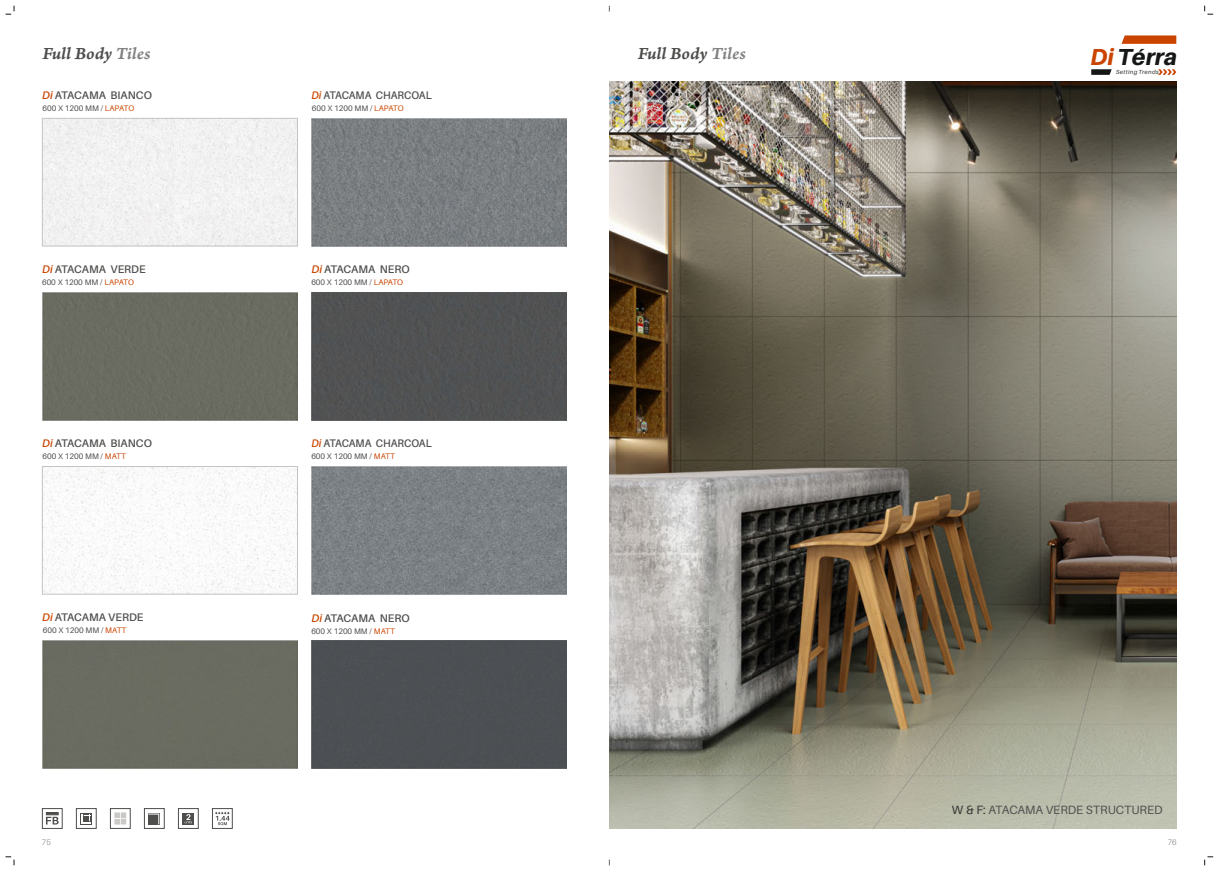
<style>
.page{position:relative;width:1219px;height:871px;background:#fff}
.page>*{position:absolute;margin:0;border:0;box-sizing:border-box;transform-origin:0 0}
.t1{font:italic 800 23.2px "Aileron";color:#151616}
.t2{font:18px "Arno Pro Smbd Italic Caption";letter-spacing:-.005em;color:#4e4e4d}
.t3{font:12px "Aileron";color:#4e4e4d}
.t4{font:600 11px "Aileron";color:#4e4e4d}
.t5{font:600 11px "Aileron";color:#4e4e4d;scale:.94 1}
.t6{font:8px "Aileron";color:#4e4e4d}
.t7{font:300 8px "Aileron";color:#818281}
.t8{font:italic 600 5.9px "Aileron";letter-spacing:.055em;color:#4e4e4d}
.s1{color:#818281}
.s2{color:#ca4400}
.s3{font-style:italic;color:#ca4400}
.s4{color:#313130}
</style>
<div class="page">
<svg style="left:6px;top:6px;width:9px;height:9px"></svg>
<svg style="left:1204px;top:6px;width:9px;height:9px"></svg>
<svg style="left:6px;top:856px;width:9px;height:9px"></svg>
<svg style="left:1204px;top:856px;width:9px;height:9px"></svg>
<div style="left:76px;top:807px;width:21px;height:21px;border:1px solid #4e4e4d"></div>
<svg style="left:80px;top:813px;width:12px;height:11px"></svg>
<svg style="left:81px;top:813px;width:10px;height:10px"></svg>
<div style="left:144px;top:807px;width:21px;height:21px;border:1px solid #4e4e4d"></div>
<svg style="left:148px;top:813px;width:11px;height:11px"></svg>
<div style="left:42px;top:807px;width:21px;height:21px;border:1px solid #4e4e4d"></div>
<svg style="left:46px;top:812px;width:13px;height:12px"></svg>
<div style="left:212px;top:807px;width:21px;height:21px;border:1px solid #4e4e4d"></div>
<svg style="left:215px;top:811px;width:15px;height:14px"></svg>
<div style="left:178px;top:807px;width:21px;height:21px;border:1px solid #4e4e4d"></div>
<div style="left:182px;top:812px;width:12px;height:12px;background:#4e4e4d"></div>
<svg style="left:185px;top:814px;width:7px;height:9px"></svg>
<img style="left:312px;top:118px;width:255px;height:128px">
<div style="left:42px;top:292px;width:255px;height:128px;background:#6a6c61"></div>
<div style="left:312px;top:292px;width:255px;height:128px;background:#515253"></div>
<div style="left:44px;top:120px;width:252px;height:124px;background:#f2f2f2"></div>
<div style="left:42px;top:118px;width:256px;height:128px;border:1px solid #c4c4c5"></div>
<img style="left:609px;top:82px;width:567px;height:746px">
<img style="left:312px;top:466px;width:255px;height:128px">
<div style="left:42px;top:640px;width:256px;height:128px;background:#6a6c61"></div>
<div style="left:312px;top:640px;width:255px;height:128px;background:#4c4f54"></div>
<img style="left:44px;top:468px;width:252px;height:124px">
<div style="left:42px;top:466px;width:256px;height:128px;border:1px solid #c4c4c5"></div>
<svg style="left:1091px;top:69px;width:21px;height:6px"></svg>
<svg style="left:1121px;top:35px;width:55px;height:9px"></svg>
<svg style="left:1158px;top:69px;width:18px;height:6px"></svg>
<div style="left:110px;top:807px;width:21px;height:21px;border:1px solid #4e4e4d"></div>
<svg style="left:114px;top:812px;width:12px;height:12px"></svg>
<h2 class="t2" style="left:42px;top:47px;width:110px">Full Body <span class="s1">Tiles</span></h2>
<h2 class="t2" style="left:638px;top:47px;width:110px">Full Body <span class="s1">Tiles</span></h2>
<h1 class="t1" style="left:1091px;top:47px;width:88px"><span class="s2">Di</span> Térra</h1>
<p class="t8" style="left:1116px;top:69px;width:44px">Setting Trends</p>
<h3 class="t4" style="left:42px;top:91px;width:111px"><span class="s3">Di</span> ATACAMA BIANCO</h3>
<p class="t6" style="left:42px;top:105px;width:93px">600 X 1200 MM / <span class="s2">LAPATO</span></p>
<h3 class="t5" style="left:311px;top:91px;width:129px"><span class="s3">Di</span> ATACAMA CHARCOAL</h3>
<p class="t6" style="left:312px;top:105px;width:93px">600 X 1200 MM / <span class="s2">LAPATO</span></p>
<h3 class="t4" style="left:42px;top:265px;width:105px"><span class="s3">Di</span> ATACAMA VERDE</h3>
<p class="t6" style="left:42px;top:279px;width:93px">600 X 1200 MM / <span class="s2">LAPATO</span></p>
<h3 class="t4" style="left:311px;top:265px;width:100px"><span class="s3">Di</span> ATACAMA NERO</h3>
<p class="t6" style="left:311px;top:279px;width:93px">600 X 1200 MM / <span class="s2">LAPATO</span></p>
<h3 class="t4" style="left:42px;top:438px;width:111px"><span class="s3">Di</span> ATACAMA BIANCO</h3>
<p class="t6" style="left:42px;top:453px;width:85px">600 X 1200 MM / <span class="s2">MATT</span></p>
<h3 class="t5" style="left:311px;top:438px;width:129px"><span class="s3">Di</span> ATACAMA CHARCOAL</h3>
<p class="t6" style="left:311px;top:453px;width:85px">600 X 1200 MM / <span class="s2">MATT</span></p>
<h3 class="t4" style="left:42px;top:612px;width:103px"><span class="s3">Di</span> ATACAMA VERDE</h3>
<p class="t6" style="left:43px;top:626px;width:85px">600 X 1200 MM / <span class="s2">MATT</span></p>
<h3 class="t4" style="left:311px;top:613px;width:100px"><span class="s3">Di</span> ATACAMA NERO</h3>
<p class="t6" style="left:311px;top:627px;width:85px">600 X 1200 MM / <span class="s2">MATT</span></p>
<h3 class="t3" style="left:952px;top:804px;width:212px"><span class="s4">W &amp; F:</span> ATACAMA VERDE STRUCTURED</h3>
<p class="t7" style="left:42px;top:838px;width:10px">75</p>
<p class="t7" style="left:1168px;top:838px;width:10px">76</p>
</div>
